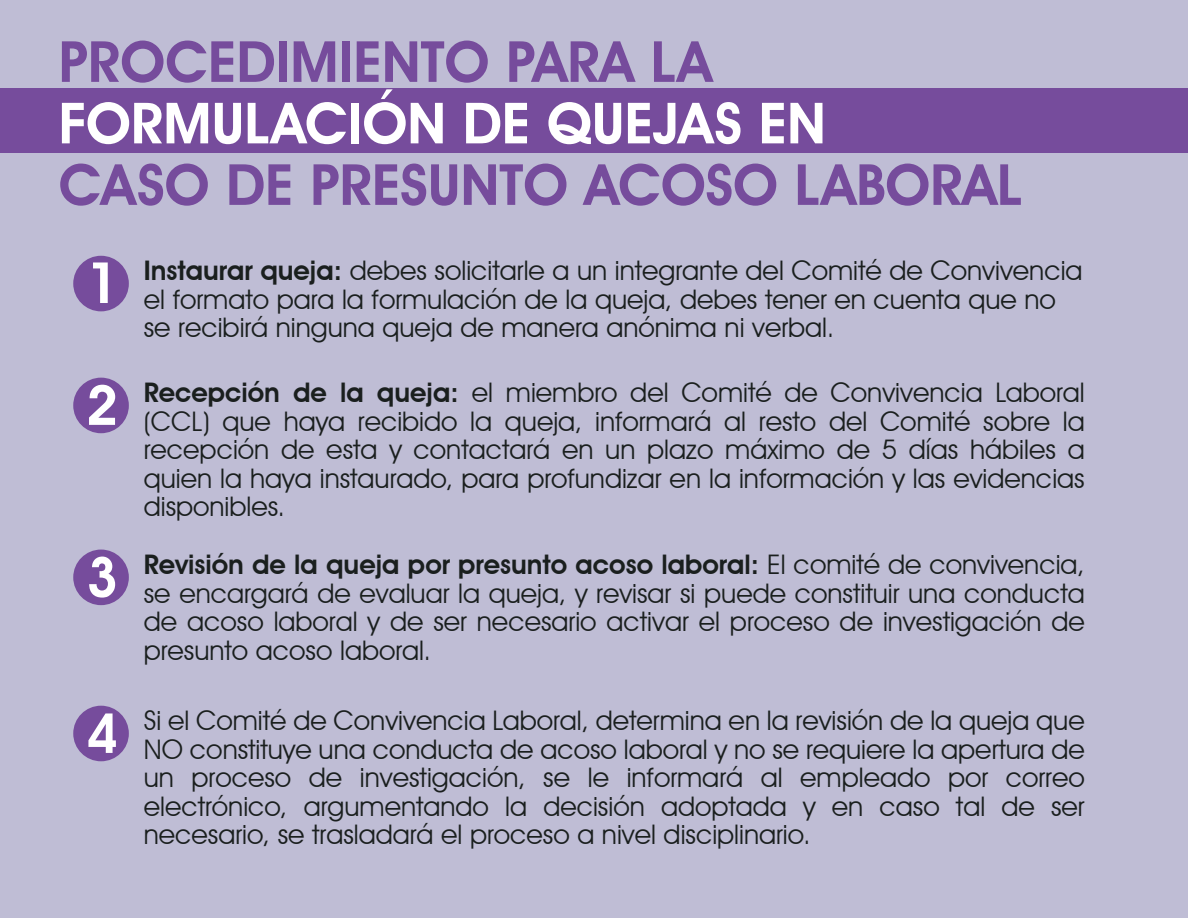
<style>
.page{position:relative;width:1188px;height:918px;background:#bfbdd5}
.page>*{position:absolute;margin:0;border:0;box-sizing:border-box;transform-origin:0 0}
.t1{font:600 57px "Avant Garde IT Cby BT";color:#764c9c}
.t2{font:600 57px "Avant Garde IT Cby BT";color:#fff}
.t3{font:27px/28.5px "Avant Garde IT Cby BT";color:#1a1f1e;text-align:justify}
.s1{font-weight:600;font-size:57px;color:#fff}
.s2{font-weight:600}
.s3{font-weight:600;font-size:55.5px;color:#fff}
</style>
<div class="page">
<div style="left:0;top:89px;width:1188px;height:64px;background:#764c9c"></div>
<div style="left:73px;top:256px;width:56px;height:55px;background:#764c9c;border-radius:50%"></div>
<div style="left:73px;top:378px;width:56px;height:55px;background:#764c9c;border-radius:50%"></div>
<div style="left:73px;top:550px;width:56px;height:55px;background:#764c9c;border-radius:50%"></div>
<div style="left:73px;top:706px;width:56px;height:55px;background:#764c9c;border-radius:50%"></div>
<h1 class="t1" style="left:59px;top:27px;width:655px">PROCEDIMIENTO PARA LA</h1>
<h1 class="t2" style="left:59px;top:89px;width:769px">FORMULACIÓN DE QUEJAS EN</h1>
<h1 class="t1" style="left:59px;top:150px;width:965px">CASO DE PRESUNTO ACOSO LABORAL</h1>
<p class="t3" style="left:144px;top:256px;width:940px;text-align:left;text-indent:-58px"><span class="s1">1</span> <span class="s2">Instaurar queja:</span> debes solicitarle a un integrante del Comité de Convivencia el formato para la formulación de la queja, debes tener en cuenta que no se recibirá ninguna queja de manera anónima ni verbal.</p>
<p class="t3" style="left:144px;top:378px;width:942px;text-indent:-58px"><span class="s3">2</span> <span class="s2">Recepción de la queja:</span> el miembro del Comité de Convivencia Laboral (CCL) que haya recibido la queja, informará al resto del Comité sobre la recepción de esta y contactará en un plazo máximo de 5 días hábiles a quien la haya instaurado, para profundizar en la información y las evidencias disponibles.</p>
<p class="t3" style="left:144px;top:550px;width:943px;text-indent:-58px"><span class="s3">3</span> <span class="s2">Revisión de la queja por presunto acoso laboral:</span> El comité de convivencia, se encargará de evaluar la queja, y revisar si puede constituir una conducta de acoso laboral y de ser necesario activar el proceso de investigación de presunto acoso laboral.</p>
<p class="t3" style="left:144px;top:706px;width:943px;text-indent:-58px"><span class="s3">4</span> Si el Comité de Convivencia Laboral, determina en la revisión de la queja que NO constituye una conducta de acoso laboral y no se requiere la apertura de un proceso de investigación, se le informará al empleado por correo electrónico, argumentando la decisión adoptada y en caso tal de ser necesario, se trasladará el proceso a nivel disciplinario.</p>
</div>
